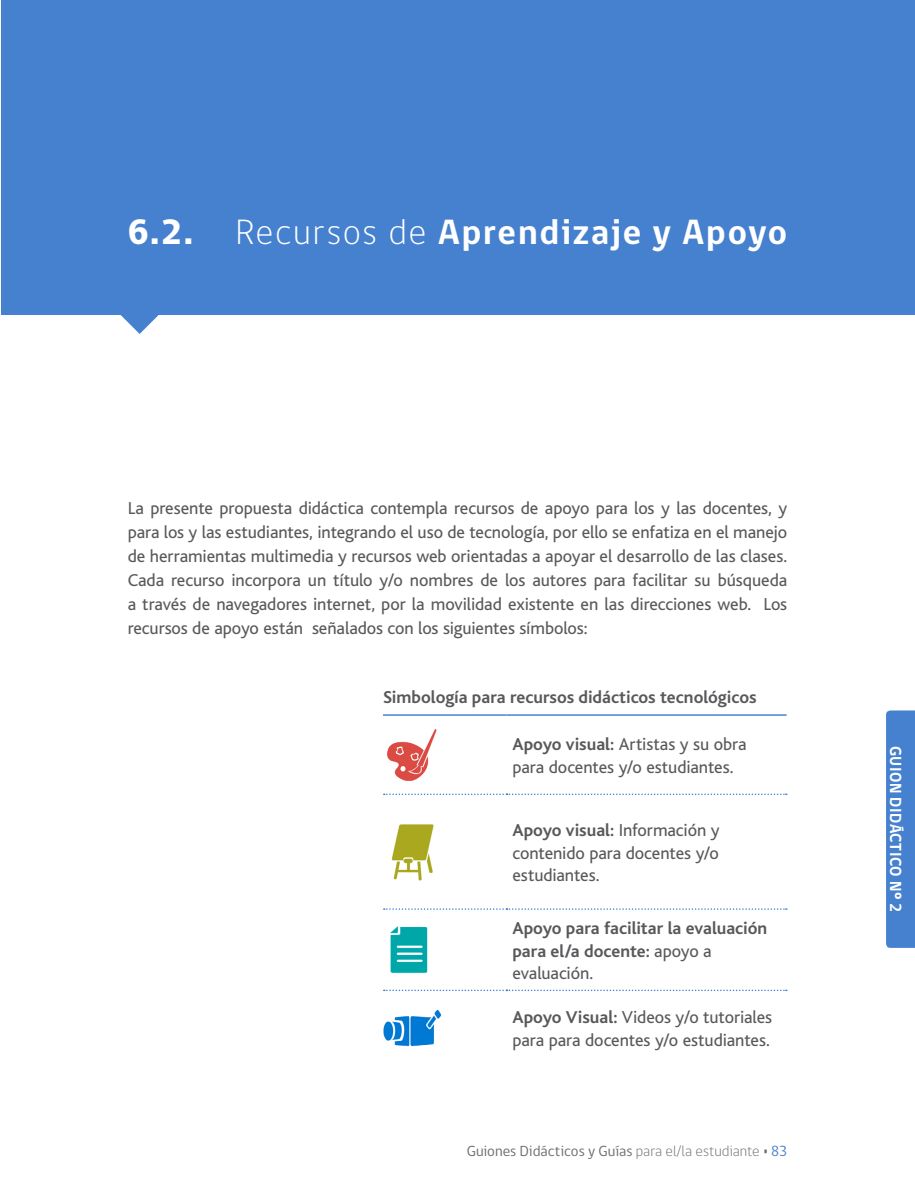
<style>
.page{position:relative;width:915px;height:1187px;background:#fff}
.page>*{position:absolute;margin:0;border:0;box-sizing:border-box;transform-origin:0 0}
.t1{font:700 36px "gob CL";letter-spacing:.045em;color:#fff}
.t2{font:18px/24px "Bliss";letter-spacing:-.005em;color:#58595b;text-align:justify}
.t3{font:700 18px/22.5px "Bliss";color:#58595b}
.t4{font:700 16.5px "gob CL";letter-spacing:.025em;color:#fff;scale:.95 1}
.t5{font:15px "gob CL";color:#6d6e71}
.s1{font-weight:800}
.s2{font-weight:300}
.s3{font-weight:700}
.s4{font-weight:400}
.s5{color:#4681cf}
</style>
<div class="page">
<div style="left:886px;top:710px;width:28px;height:237px;background:#4681cf"></div>
<div style="left:2px;top:0;width:912px;height:314px;background:#4681cf"></div>
<svg style="left:81px;top:314px;width:117px;height:20px"></svg>
<hr style="left:383px;top:714px;width:123px;height:1px;background:#4681cf">
<hr style="left:506px;top:714px;width:280px;height:1px;background:#4681cf">
<svg style="left:383px;top:793px;width:403px;height:2px"></svg>
<svg style="left:383px;top:908px;width:403px;height:1px"></svg>
<svg style="left:383px;top:989px;width:403px;height:2px"></svg>
<img style="left:387px;top:729px;width:50px;height:52px">
<img style="left:391px;top:824px;width:43px;height:57px">
<img style="left:390px;top:926px;width:38px;height:48px">
<img style="left:383px;top:1010px;width:58px;height:37px">
<h1 class="t1" style="left:128px;top:207px;width:661px"><span class="s1">6.2.</span> <span class="s2">Recursos de</span> Aprendizaje y Apoyo</h1>
<p class="t2" style="left:128px;top:496px;width:661px">La presente propuesta didáctica contempla recursos de apoyo para los y las docentes, y para los y las estudiantes, integrando el uso de tecnología, por ello se enfatiza en el manejo de herramientas multimedia y recursos web orientadas a apoyar el desarrollo de las clases.<br>Cada recurso incorpora un título y/o nombres de los autores para facilitar su búsqueda a través de navegadores internet, por la movilidad existente en las direcciones web. Los recursos de apoyo están señalados con los siguientes símbolos:</p>
<p class="t3" style="left:383px;top:686px;width:375px">Simbología para recursos didácticos tecnológicos</p>
<p class="t2" style="left:512px;top:733px;width:235px;line-height:22.5px"><span class="s3">Apoyo visual:</span> Artistas y su obra para docentes y/o estudiantes.</p>
<p class="t2" style="left:512px;top:819px;width:209px;line-height:22.5px"><span class="s3">Apoyo visual:</span> Información y contenido para docentes y/o estudiantes.</p>
<p class="t3" style="left:512px;top:917px;width:256px">Apoyo para facilitar la evaluación para el/a docente: <span class="s4">apoyo a evaluación.</span></p>
<p class="t2" style="left:512px;top:1006px;width:261px;line-height:22.5px"><span class="s3">Apoyo Visual:</span> Videos y/o tutoriales para para docentes y/o estudiantes.</p>
<p class="t5" style="left:466px;top:1140px;width:322px">Guiones Didácticos y Guías <span class="s2">para el/la estudiante</span> <span class="s3">•</span> <span class="s5">83</span></p>
<p class="t4" style="left:906px;top:746px;width:177px;rotate:90deg">GuiOn Didáctico Nº 2</p>
</div>
